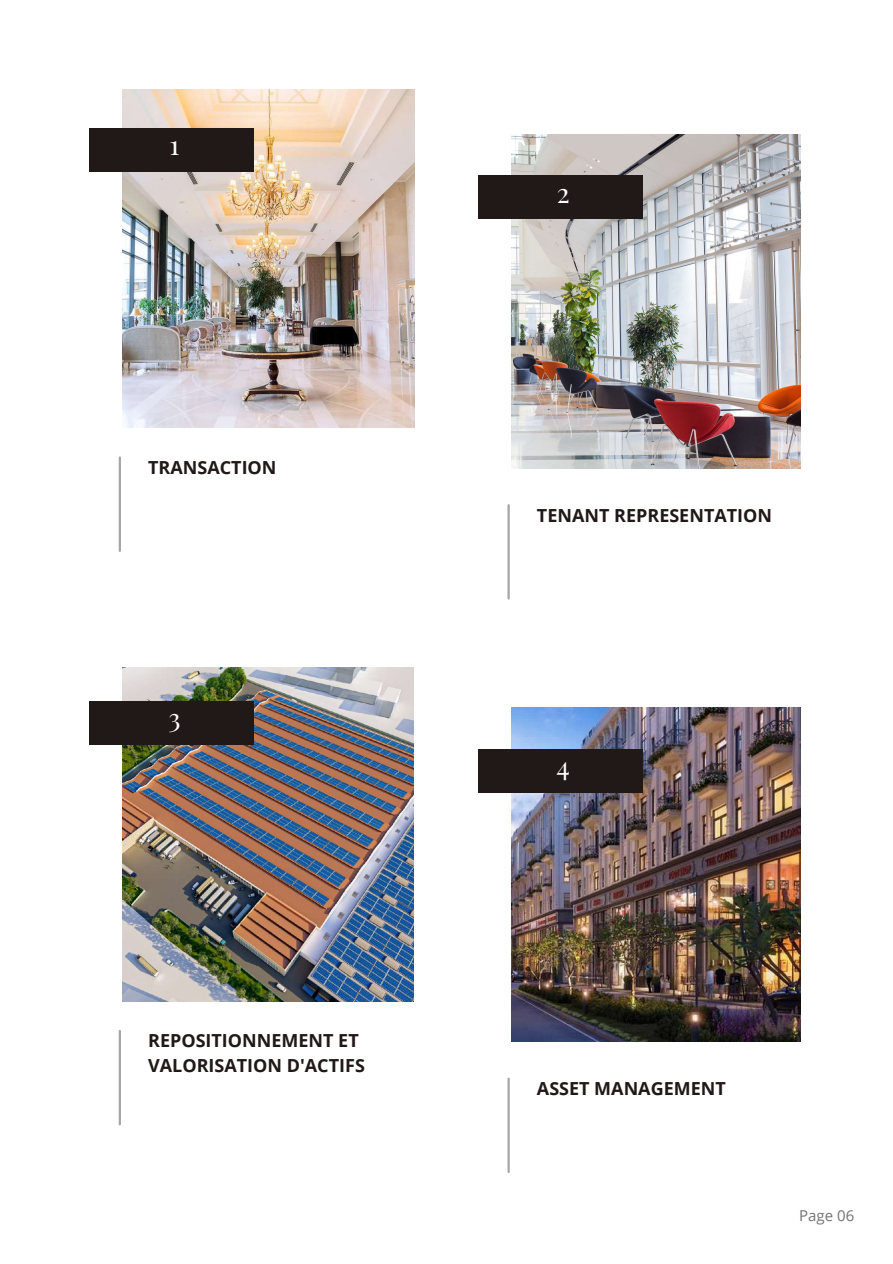
<style>
.page{position:relative;width:893px;height:1264px;background:#fff}
.page>*{position:absolute;margin:0;border:0;box-sizing:border-box;transform-origin:0 0}
.t1{font:27px "Playfair Display";color:#fff}
.t2{font:700 18px/24.8px "Open Sans";color:#201917}
.t3{font:15px "Open Sans";color:#737373}
</style>
<div class="page">
<hr style="left:119px;top:457px;width:2px;height:94px;background:#a6a6a6">
<hr style="left:119px;top:1030px;width:2px;height:94px;background:#a6a6a6">
<hr style="left:507px;top:505px;width:2px;height:93px;background:#a6a6a6">
<hr style="left:507px;top:1078px;width:2px;height:93px;background:#a6a6a6">
<img style="left:122px;top:89px;width:293px;height:339px">
<img style="left:122px;top:667px;width:291px;height:334px">
<div style="left:89px;top:701px;width:164px;height:44px;background:#201917"></div>
<img style="left:511px;top:707px;width:289px;height:334px">
<div style="left:478px;top:749px;width:164px;height:43px;background:#201917"></div>
<div style="left:89px;top:128px;width:164px;height:44px;background:#201917"></div>
<img style="left:511px;top:134px;width:289px;height:334px">
<div style="left:478px;top:175px;width:164px;height:44px;background:#201917"></div>
<h1 class="t1" style="left:169px;top:126px;width:11px">1</h1>
<p class="t2" style="left:148px;top:454px;width:130px">TRANSACTION</p>
<h1 class="t1" style="left:168px;top:698px;width:14px">3</h1>
<p class="t2" style="left:148px;top:1028px;width:218px">REPOSITIONNEMENT ET<br>VALORISATION D'ACTIFS</p>
<h1 class="t1" style="left:556px;top:174px;width:14px">2</h1>
<p class="t2" style="left:537px;top:502px;width:237px">TENANT REPRESENTATION</p>
<h1 class="t1" style="left:556px;top:746px;width:15px">4</h1>
<p class="t2" style="left:537px;top:1075px;width:190px">ASSET MANAGEMENT</p>
<p class="t3" style="left:799px;top:1204px;width:56px">Page 06</p>
</div>
